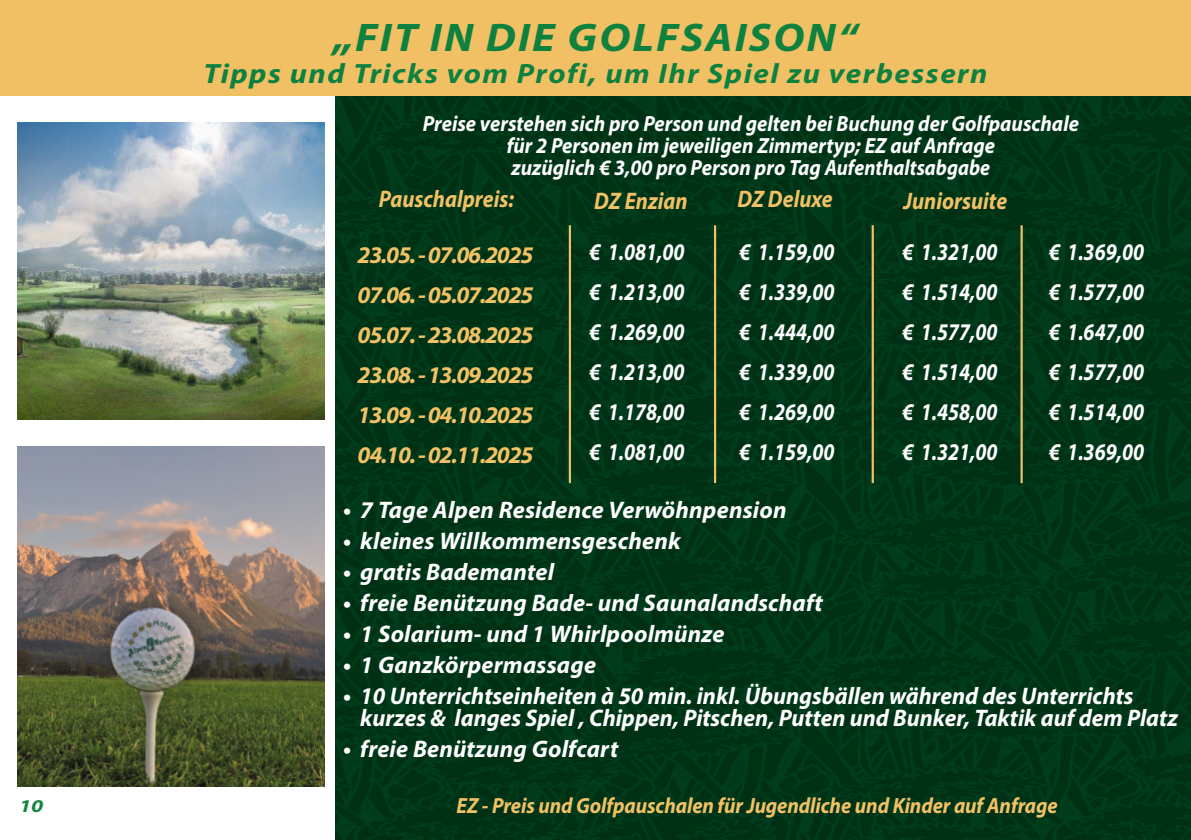
<style>
.page{position:relative;width:1191px;height:840px;background:#fff}
.page>*{position:absolute;margin:0;border:0;box-sizing:border-box;transform-origin:0 0}
.t1{font:italic 700 40px "Myriad Pro";letter-spacing:.05em;color:#0e813f;scale:1.1 1}
.t2{font:italic 700 28px "Myriad Pro";letter-spacing:.05em;color:#0e813f;scale:1.1 1}
.t3{font:italic 700 24px/22px "Myriad Pro";color:#fff}
.t4{font:italic 700 24px/40px "Myriad Pro";color:#fff;text-align:justify;scale:.85 1}
.t5{font:italic 700 24px/40px "Myriad Pro";letter-spacing:-.05em;color:#f2c165;text-align:justify}
.t6{font:italic 700 24px "Myriad Pro";color:#f2c165;scale:.9 1}
.t7{font:italic 700 22px/21.6px "Myriad Pro";color:#fff;text-align:center;scale:.93 1}
.t8{font:italic 700 22px "Myriad Pro";letter-spacing:-.005em;color:#f2c165;scale:.93 1}
.t9{font:italic 700 18px "Myriad Pro";color:#138641;scale:1.25 1}
</style>
<div class="page">
<img style="left:335px;top:95px;width:856px;height:744px">
<div style="left:0;top:0;width:1191px;height:95px;background:#f1c065"></div>
<img style="left:17px;top:446px;width:307px;height:340px">
<img style="left:17px;top:123px;width:307px;height:297px">
<hr style="left:1020px;top:225px;width:2px;height:258px;background:#f2c165">
<hr style="left:871px;top:225px;width:3px;height:258px;background:#f2c165">
<hr style="left:714px;top:225px;width:2px;height:258px;background:#f2c165">
<hr style="left:569px;top:225px;width:2px;height:258px;background:#f2c165">
<p class="t9" style="left:19px;top:798px;width:21px">10</p>
<h1 class="t1" style="left:333px;top:21px;width:478px">„FIT IN DIE GOLFSAISON“</h1>
<p class="t2" style="left:203px;top:62px;width:714px">Tipps und Tricks vom Profi, um Ihr Spiel zu verbessern</p>
<p class="t7" style="left:423px;top:115px;width:707px">Preise verstehen sich pro Person und gelten bei Buchung der Golfpauschale für 2 Personen im jeweiligen Zimmertyp; EZ auf Anfrage<br>zuzüglich € 3,00 pro Person pro Tag Aufenthaltsabgabe</p>
<p class="t6" style="left:379px;top:189px;width:152px">Pauschalpreis:</p>
<p class="t6" style="left:594px;top:190px;width:106px">DZ Enzian</p>
<p class="t6" style="left:737px;top:189px;width:107px">DZ Deluxe</p>
<p class="t6" style="left:903px;top:190px;width:117px">Juniorsuite</p>
<p class="t5" style="left:358px;top:237px;width:177px">23.05. -07.06.2025<br>07.06. -05.07.2025<br>05.07. -23.08.2025<br>23.08. -13.09.2025<br>13.09. -04.10.2025<br>04.10. -02.11.2025</p>
<p class="t4" style="left:589px;top:234px;width:114px">€ 1.081,00 € 1.213,00 € 1.269,00 € 1.213,00 € 1.178,00 € 1.081,00</p>
<p class="t4" style="left:739px;top:234px;width:114px">€ 1.159,00 € 1.339,00 € 1.444,00 € 1.339,00 € 1.269,00 € 1.159,00</p>
<p class="t4" style="left:902px;top:234px;width:114px">€ 1.321,00 € 1.514,00 € 1.577,00 € 1.514,00 € 1.458,00 € 1.321,00</p>
<p class="t4" style="left:1048px;top:234px;width:114px">€ 1.369,00 € 1.577,00 € 1.647,00 € 1.577,00 € 1.514,00 € 1.369,00</p>
<p class="t3" style="left:343px;top:500px;width:445px">• 7 Tage Alpen Residence Verwöhnpension</p>
<p class="t3" style="left:343px;top:531px;width:339px">• kleines Willkommensgeschenk</p>
<p class="t3" style="left:343px;top:562px;width:212px">• gratis Bademantel</p>
<p class="t3" style="left:343px;top:593px;width:481px">• freie Benützung Bade- und Saunalandschaft</p>
<p class="t3" style="left:343px;top:624px;width:383px">• 1 Solarium- und 1 Whirlpoolmünze</p>
<p class="t3" style="left:343px;top:655px;width:254px">• 1 Ganzkörpermassage</p>
<p class="t3" style="left:360px;top:686px;width:819px;text-indent:-17px">• 10 Unterrichtseinheiten à 50 min. inkl. Übungsbällen während des Unterrichts kurzes &amp; langes Spiel , Chippen, Pitschen, Putten und Bunker, Taktik auf dem Platz</p>
<p class="t3" style="left:343px;top:739px;width:277px">• freie Benützung Golfcart</p>
<p class="t8" style="left:456px;top:796px;width:648px">EZ - Preis und Golfpauschalen für Jugendliche und Kinder auf Anfrage</p>
</div>
